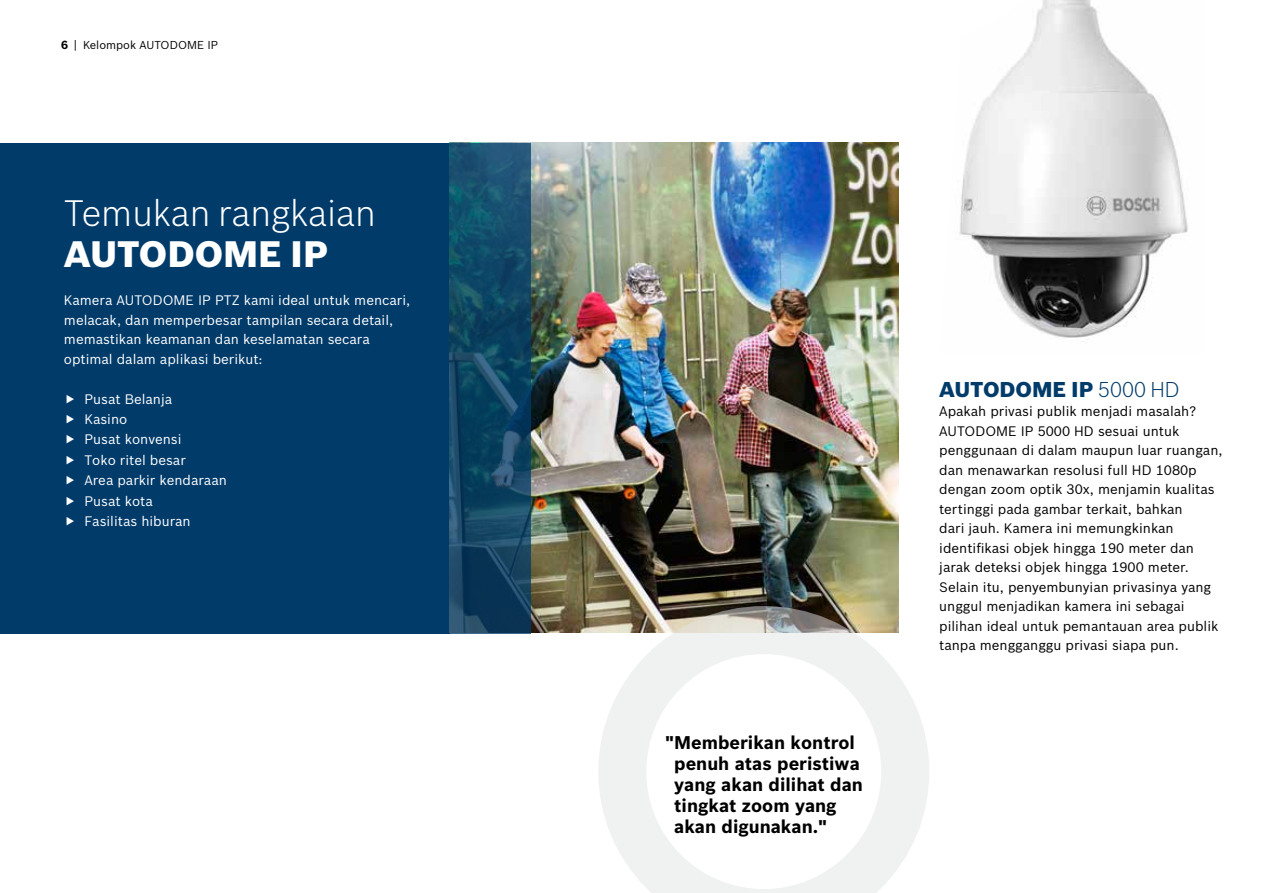
<style>
.page{position:relative;width:1263px;height:893px;background:#fff}
.page>*{position:absolute;margin:0;border:0;box-sizing:border-box;transform-origin:0 0}
.t1{font:300 36px "Bosch Sans";color:#fff}
.t2{font:900 36px "Bosch Sans";color:#fff}
.t3{font:900 21px "Bosch Sans";color:#003b6a}
.t4{font:700 18px/21px "Bosch Sans";color:#000}
.t5{font:13.5px/19.5px "Bosch Sans";color:#000}
.t6{font:13.5px/20.4px "Bosch Sans";color:#fff}
.t7{font:11.25px "Bosch Sans";color:#000}
.s1{font-weight:700;font-size:11.55px}
.s2{font-size:11.55px}
.s3{font-weight:300}
</style>
<div class="page">
<div style="left:0;top:143px;width:449px;height:490px;background:#003b6a"></div>
<img style="left:531px;top:143px;width:367px;height:490px">
<svg style="left:449px;top:143px;width:82px;height:490px;background:#134765"></svg>
<img style="left:959px;top:0;width:229px;height:342px">
<svg style="left:598px;top:606px;width:331px;height:287px"></svg>
<p class="t7" style="left:61px;top:38px;width:158px"><span class="s1">6</span> <span class="s2">|</span> Kelompok AUTODOME IP</p>
<h1 class="t1" style="left:64px;top:191px;width:313px">Temukan rangkaian</h1>
<h1 class="t2" style="left:64px;top:232px;width:266px">AUTODOME IP</h1>
<p class="t6" style="left:64px;top:290px;width:348px;line-height:19.5px">Kamera AUTODOME IP PTZ kami ideal untuk mencari, melacak, dan memperbesar tampilan secara detail, memastikan keamanan dan keselamatan secara optimal dalam aplikasi berikut:</p>
<p class="t6" style="left:84px;top:388px;width:144px">Pusat Belanja<br>Kasino<br>Pusat konvensi<br>Toko ritel besar<br>Area parkir kendaraan<br>Pusat kota<br>Fasilitas hiburan</p>
<h3 class="t4" style="left:674px;top:732px;width:190px;text-indent:-9px">"Memberikan kontrol penuh atas peristiwa yang akan dilihat dan tingkat zoom yang akan digunakan."</h3>
<h2 class="t3" style="left:939px;top:376px;width:242px">AUTODOME IP <span class="s3">5000 HD</span></h2>
<p class="t5" style="left:939px;top:401px;width:285px">Apakah privasi publik menjadi masalah?<br>AUTODOME IP 5000 HD sesuai untuk penggunaan di dalam maupun luar ruangan, dan menawarkan resolusi full HD 1080p dengan zoom optik 30x, menjamin kualitas tertinggi pada gambar terkait, bahkan<br>dari jauh. Kamera ini memungkinkan identifikasi objek hingga 190 meter dan jarak deteksi objek hingga 1900 meter.<br>Selain itu, penyembunyian privasinya yang unggul menjadikan kamera ini sebagai pilihan ideal untuk pemantauan area publik tanpa mengganggu privasi siapa pun.</p>
</div>
